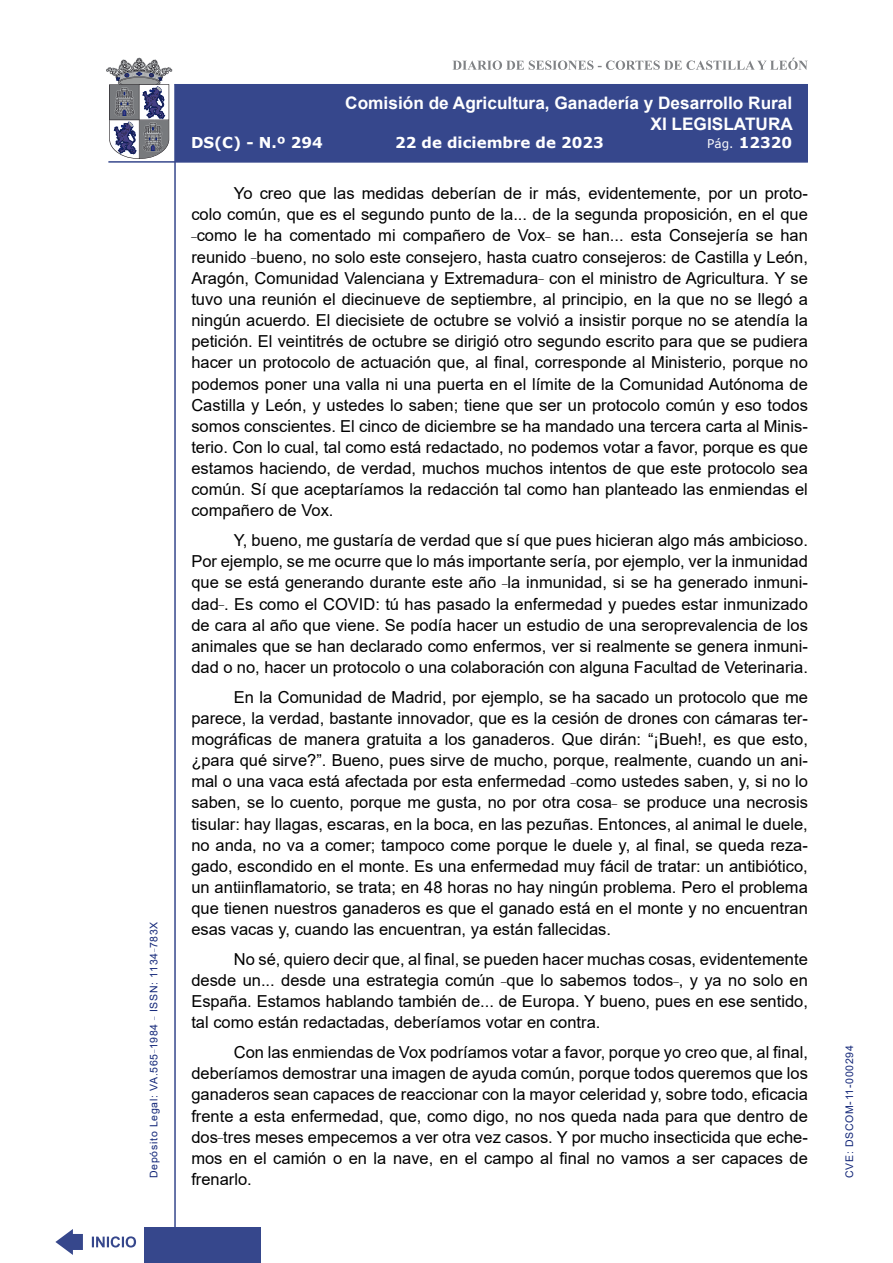
<style>
.page{position:relative;width:893px;height:1263px;background:#fff}
.page>*{position:absolute;margin:0;border:0;box-sizing:border-box;transform-origin:0 0}
.t1{font:700 17.25px/20.7px "Arial";color:#fff;text-align:right}
.t2{font:16.5px/21.1px "Arial";color:#000;text-align:justify}
.t3{font:700 15px "Verdana";color:#fff}
.t4{font:10.5px "Arial";letter-spacing:.065em;color:#122678}
.s1{font-weight:400;font-size:12px}
</style>
<div class="page">
<svg style="left:452px;top:58px;width:356px;height:12px"></svg>
<hr style="left:174px;top:84px;width:2px;height:1179px;background:#36478c">
<div style="left:144px;top:1227px;width:117px;height:36px;background:#36478c"></div>
<div style="left:175px;top:84px;width:633px;height:78px;background:#36478c"></div>
<hr style="left:108px;top:161px;width:700px;height:2px;background:#36478c">
<svg style="left:92px;top:1236px;width:44px;height:11px"></svg>
<svg style="left:55px;top:1229px;width:28px;height:26px"></svg>
<svg style="left:106px;top:58px;width:66px;height:101px"></svg>
<p class="t4" style="left:146px;top:1178px;width:258px;rotate:-90deg">Depósito Legal: VA.565<sup>_</sup>1984 <sup>_</sup> ISSN: 1134<sup>_</sup>783X</p>
<p class="t1" style="left:345px;top:93px;width:449px">Comisión de Agricultura, Ganadería y Desarrollo Rural<br>XI LEGISLATURA</p>
<p class="t3" style="left:191px;top:132px;width:133px">DS(C) - N.º 294</p>
<p class="t3" style="left:395px;top:132px;width:210px">22 de diciembre de 2023</p>
<p class="t3" style="left:707px;top:132px;width:86px"><span class="s1">Pág.</span> 12320</p>
<p class="t2" style="left:191px;top:183px;width:618px;text-indent:43px">Yo creo que las medidas deberían de ir más, evidentemente, por un proto&shy;colo común, que es el segundo punto de la... de la segunda proposición, en el que <sup>_</sup>como le ha comentado mi compañero de Vox<sup>_</sup> se han... esta Consejería se han reunido <sup>_</sup>bueno, no solo este consejero, hasta cuatro consejeros: de Castilla y León, Aragón, Comunidad Valenciana y Extremadura<sup>_</sup> con el ministro de Agricultura. Y se tuvo una reunión el diecinueve de septiembre, al principio, en la que no se llegó a ningún acuerdo. El diecisiete de octubre se volvió a insistir porque no se atendía la petición. El veintitrés de octubre se dirigió otro segundo escrito para que se pudiera hacer un protocolo de actuación que, al final, corresponde al Ministerio, porque no podemos poner una valla ni una puerta en el límite de la Comunidad Autónoma de Castilla y León, y ustedes lo saben; tiene que ser un protocolo común y eso todos somos conscientes. El cinco de diciembre se ha mandado una tercera carta al Minis&shy;terio. Con lo cual, tal como está redactado, no podemos votar a favor, porque es que estamos haciendo, de verdad, muchos muchos intentos de que este protocolo sea común. Sí que aceptaríamos la redacción tal como han planteado las enmiendas el compañero de Vox.</p>
<p class="t2" style="left:191px;top:530px;width:618px;text-indent:43px">Y, bueno, me gustaría de verdad que sí que pues hicieran algo más ambicioso.<br>Por ejemplo, se me ocurre que lo más importante sería, por ejemplo, ver la inmunidad que se está generando durante este año <sup>_</sup>la inmunidad, si se ha generado inmuni&shy;dad<sup>_</sup>. Es como el COVID: tú has pasado la enfermedad y puedes estar inmunizado de cara al año que viene. Se podía hacer un estudio de una seroprevalencia de los animales que se han declarado como enfermos, ver si realmente se genera inmuni&shy;dad o no, hacer un protocolo o una colaboración con alguna Facultad de Veterinaria.</p>
<p class="t2" style="left:191px;top:686px;width:618px;text-indent:43px">En la Comunidad de Madrid, por ejemplo, se ha sacado un protocolo que me parece, la verdad, bastante innovador, que es la cesión de drones con cámaras ter&shy;mográficas de manera gratuita a los ganaderos. Que dirán: “¡Bueh!, es que esto, ¿para qué sirve?”. Bueno, pues sirve de mucho, porque, realmente, cuando un ani&shy;mal o una vaca está afectada por esta enfermedad <sup>_</sup>como ustedes saben, y, si no lo saben, se lo cuento, porque me gusta, no por otra cosa<sup>_</sup> se produce una necrosis tisular: hay llagas, escaras, en la boca, en las pezuñas. Entonces, al animal le duele, no anda, no va a comer; tampoco come porque le duele y, al final, se queda reza&shy;gado, escondido en el monte. Es una enfermedad muy fácil de tratar: un antibiótico, un antiinflamatorio, se trata; en 48 horas no hay ningún problema. Pero el problema que tienen nuestros ganaderos es que el ganado está en el monte y no encuentran esas vacas y, cuando las encuentran, ya están fallecidas.</p>
<p class="t2" style="left:191px;top:948px;width:618px;text-indent:43px">No sé, quiero decir que, al final, se pueden hacer muchas cosas, evidentemente desde un... desde una estrategia común <sup>_</sup>que lo sabemos todos<sup>_</sup>, y ya no solo en España. Estamos hablando también de... de Europa. Y bueno, pues en ese sentido, tal como están redactadas, deberíamos votar en contra.</p>
<p class="t2" style="left:191px;top:1041px;width:618px;text-indent:43px">Con las enmiendas de Vox podríamos votar a favor, porque yo creo que, al final, deberíamos demostrar una imagen de ayuda común, porque todos queremos que los ganaderos sean capaces de reaccionar con la mayor celeridad y, sobre todo, eficacia frente a esta enfermedad, que, como digo, no nos queda nada para que dentro de dos<sup>_</sup>tres meses empecemos a ver otra vez casos. Y por mucho insecticida que eche&shy;mos en el camión o en la nave, en el campo al final no vamos a ser capaces de frenarlo.</p>
<p class="t4" style="left:842px;top:1178px;width:134px;rotate:-90deg">CVE: DSCOM-11-000294</p>
</div>
